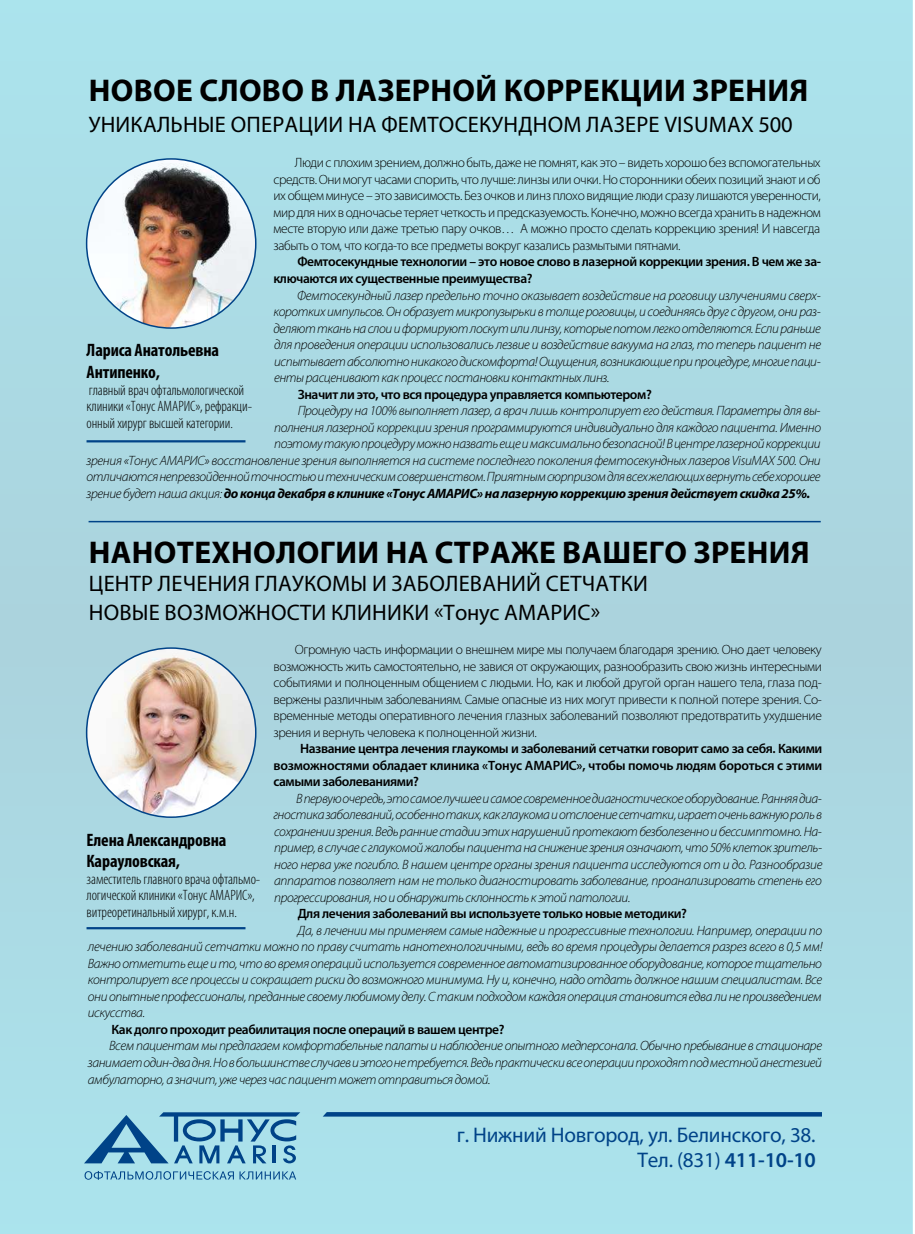
<style>
.page{position:relative;width:915px;height:1234px;background:#fff}
.page>*{position:absolute;margin:0;border:0;box-sizing:border-box;transform-origin:0 0}
.t1{font:700 31.5px "Myriad Pro";letter-spacing:.01em;color:#000}
.t2{font:22.5px/28.5px "Myriad Pro";letter-spacing:.01em;color:#000}
.t3{font:21.15px/25.3px "Myriad Pro";letter-spacing:-.01em;color:#004388;text-align:right}
.t4{font:700 condensed 18px/21.6px "Myriad Pro";letter-spacing:-.01em;color:#000}
.t5{font:300 condensed 15px/16.5px "Myriad Pro";letter-spacing:-.01em;color:#000}
.t6{font:italic 300 13.5px/16.5px "Myriad Pro";letter-spacing:-.03em;color:#000;text-align:justify}
.t7{font:300 13.5px/16.5px "Myriad Pro";letter-spacing:-.03em;color:#000;text-align:justify}
.t8{font:600 13.5px/16.5px "Myriad Pro";letter-spacing:-.03em;color:#000}
.t9{font:italic 700 13.5px "Myriad Pro";letter-spacing:-.03em;color:#000}
.s1{font-weight:300}
.s2{font-weight:600}
</style>
<div class="page">
<div style="left:0;top:0;width:912px;height:1233px;background:#abdbe5"></div>
<img style="left:87px;top:159px;width:169px;height:169px;border-radius:84px">
<img style="left:88px;top:648px;width:168px;height:169px">
<hr style="left:88px;top:520px;width:732px;height:2px;background:#004388">
<hr style="left:86px;top:926px;width:159px;height:3px;background:#004388">
<hr style="left:86px;top:440px;width:159px;height:2px;background:#004388">
<svg style="left:84px;top:1111px;width:216px;height:52px;background:#72acc9"></svg>
<svg style="left:84px;top:1170px;width:212px;height:9px;background:#7db7d1"></svg>
<svg style="left:322px;top:1111px;width:499px;height:5px;background:#26659d"></svg>
<h1 class="t1" style="left:89px;top:75px;width:720px">НОВОЕ СЛОВО В ЛАЗЕРНОЙ КОРРЕКЦИИ ЗРЕНИЯ</h1>
<h2 class="t2" style="left:89px;top:111px;width:705px">УНИКАЛЬНЫЕ ОПЕРАЦИИ НА ФЕМТОСЕКУНДНОМ ЛАЗЕРЕ VISUMAX 500</h2>
<p class="t7" style="left:273px;top:156px;width:548px;text-indent:21px">Люди с плохим зрением, должно быть, даже не помнят, как это – видеть хорошо без вспомогательных средств. Они могут часами спорить, что лучше: линзы или очки. Но сторонники обеих позиций знают и об их общем минусе – это зависимость. Без очков и линз плохо видящие люди сразу лишаются уверенности, мир для них в одночасье теряет четкость и предсказуемость. Конечно, можно всегда хранить в надежном месте вторую или даже третью пару очков… А можно просто сделать коррекцию зрения! И навсегда забыть о том, что когда-то все предметы вокруг казались размытыми пятнами.</p>
<p class="t8" style="left:273px;top:255px;width:549px;text-indent:24px">Фемтосекундные технологии – это новое слово в лазерной коррекции зрения. В чем же за&shy;ключаются их существенные преимущества?</p>
<p class="t6" style="left:273px;top:288px;width:549px;text-indent:24px">Фемтосекундный лазер предельно точно оказывает воздействие на роговицу излучениями сверх&shy;коротких импульсов. Он образует микропузырьки в толще роговицы, и соединяясь друг с другом, они раз&shy;деляют ткань на слои и формируют лоскут или линзу, которые потом легко отделяются. Если раньше для проведения операции использовались лезвие и воздействие вакуума на глаз, то теперь пациент не испытывает абсолютно никакого дискомфорта! Ощущения, возникающие при процедуре, многие паци&shy;енты расценивают как процесс постановки контактных линз.</p>
<p class="t8" style="left:298px;top:387px;width:355px">Значит ли это, что вся процедура управляется компьютером?</p>
<p class="t6" style="left:297px;top:403px;width:524px">Процедуру на 100% выполняет лазер, а врач лишь контролирует его действия. Параметры для вы-</p>
<p class="t6" style="left:274px;top:420px;width:548px">полнения лазерной коррекции зрения программируются индивидуально для каждого пациента. Именно</p>
<p class="t6" style="left:274px;top:436px;width:548px">поэтому такую процедуру можно назвать еще и максимально безопасной! В центре лазерной коррекции</p>
<p class="t6" style="left:87px;top:453px;width:735px">зрения «Тонус АМАРИС» восстановление зрения выполняется на системе последнего поколения фемтосекундных лазеров VisuMAX 500. Они</p>
<p class="t6" style="left:87px;top:469px;width:735px">отличаются непревзойденной точностью и техническим совершенством. Приятным сюрпризом для всех желающих вернуть себе хорошее</p>
<p class="t9" style="left:87px;top:488px;width:724px"><span class="s1">зрение будет наша акция:</span> до конца декабря в клинике «Тонус АМАРИС» на лазерную коррекцию зрения действует скидка 25%.</p>
<h3 class="t4" style="left:87px;top:341px;width:134px">Лариса Анатольевна<br>Антипенко,</h3>
<p class="t5" style="left:87px;top:382px;width:167px">главный врач офтальмологической клиники «Тонус АМАРИС», рефракци&shy;онный хирург высшей категории.</p>
<h1 class="t1" style="left:89px;top:536px;width:722px">НАНОТЕХНОЛОГИИ НА СТРАЖЕ ВАШЕГО ЗРЕНИЯ</h1>
<h2 class="t2" style="left:89px;top:570px;width:560px">ЦЕНТР ЛЕЧЕНИЯ ГЛАУКОМЫ И ЗАБОЛЕВАНИЙ СЕТЧАТКИ<br>НОВЫЕ ВОЗМОЖНОСТИ КЛИНИКИ «Тонус АМАРИС»</h2>
<p class="t7" style="left:273px;top:642px;width:549px;text-indent:21px">Огромную часть информации о внешнем мире мы получаем благодаря зрению. Оно дает человеку возможность жить самостоятельно, не завися от окружающих, разнообразить свою жизнь интересными событиями и полноценным общением с людьми. Но, как и любой другой орган нашего тела, глаза под&shy;вержены различным заболеваниям. Самые опасные из них могут привести к полной потере зрения. Со&shy;временные методы оперативного лечения глазных заболеваний позволяют предотвратить ухудшение зрения и вернуть человека к полноценной жизни.</p>
<p class="t8" style="left:273px;top:741px;width:550px;text-align:justify;text-indent:27px">Название центра лечения глаукомы и заболеваний сетчатки говорит само за себя. Какими возможностями обладает клиника «Тонус АМАРИС», чтобы помочь людям бороться с этими самыми заболеваниями?</p>
<p class="t6" style="left:273px;top:791px;width:550px;text-indent:23px">В первую очередь, это самое лучшее и самое современное диагностическое оборудование. Ранняя диа&shy;гностика заболеваний, особенно таких, как глаукома и отслоение сетчатки, играет очень важную роль в сохранении зрения. Ведь ранние стадии этих нарушений протекают безболезенно и бессимптомно. На&shy;пример, в случае с глаукомой жалобы пациента на снижение зрения означают, что 50% клеток зритель&shy;ного нерва уже погибло. В нашем центре органы зрения пациента исследуются от и до. Разнообразие аппаратов позволяет нам не только диагностировать заболевание, проанализировать степень его прогрессирования, но и обнаружить склонность к этой патологии.</p>
<p class="t8" style="left:298px;top:906px;width:390px">Для лечения заболеваний вы используете только новые методики?</p>
<p class="t6" style="left:88px;top:923px;width:736px;text-indent:210px">Да, в лечении мы применяем самые надежные и прогрессивные технологии. Например, операции по лечению заболеваний сетчатки можно по праву считать нанотехнологичными, ведь во время процедуры делается разрез всего в 0,5 мм!<br>Важно отметить еще и то, что во время операций используется современное автоматизированное оборудование, которое тщательно контролирует все процессы и сокращает риски до возможного минимума. Ну и, конечно, надо отдать должное нашим специалистам. Все они опытные профессионалы, преданные своему любимому делу. С таким подходом каждая операция становится едва ли не произведением искусства.</p>
<p class="t8" style="left:111px;top:1022px;width:394px">Как долго проходит реабилитация после операций в вашем центре?</p>
<p class="t6" style="left:88px;top:1038px;width:735px;text-indent:21px">Всем пациентам мы предлагаем комфортабельные палаты и наблюдение опытного медперсонала. Обычно пребывание в стационаре занимает один-два дня. Но в большинстве случаев и этого не требуется. Ведь практически все операции проходят под местной анестезией амбулаторно, а значит, уже через час пациент может отправиться домой.</p>
<h3 class="t4" style="left:87px;top:830px;width:141px">Елена Александровна<br>Карауловская,</h3>
<p class="t5" style="left:87px;top:871px;width:175px">заместитель главного врача офтальмо&shy;логической клиники «Тонус АМАРИС», витреоретинальный хирург, к.м.н.</p>
<h3 class="t3" style="left:456px;top:1122px;width:360px">г. Нижний Новгород, ул. Белинского, 38.<br>Тел. (831) <span class="s2">411-10-10</span></h3>
</div>
